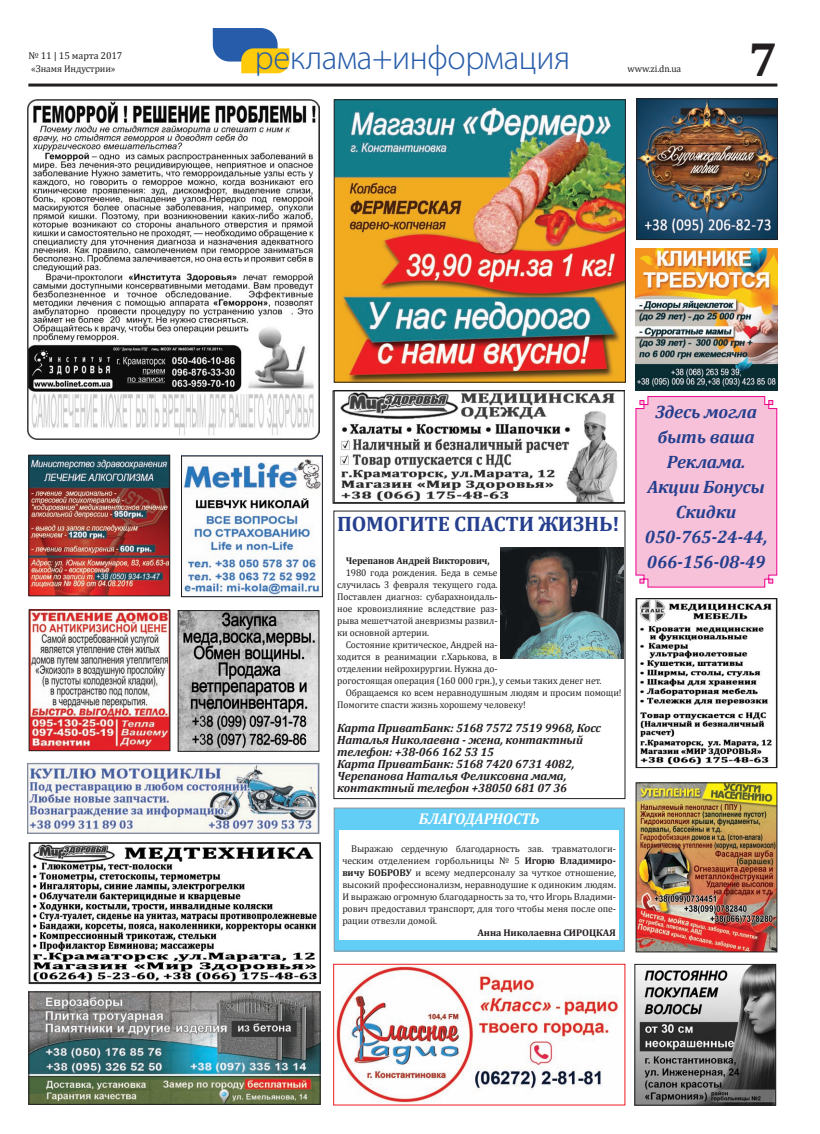
<style>
.page{position:relative;width:820px;height:1134px;background:#fff}
.page>*{position:absolute;margin:0;border:0;box-sizing:border-box;transform-origin:0 0}
.t1{font:700 48.3px "Cambria";color:#231f20}
.t2{font:300 34.2px "Myriad Pro";letter-spacing:-.01em;color:#275caa}
.t3{font:700 21px "Cambria";letter-spacing:-.01em;color:#253f8e}
.t4{font:italic 700 18px/25px "Cambria";letter-spacing:-.01em;color:#253f8e;text-align:center}
.t5{font:italic 700 15.7px "Cambria";letter-spacing:-.01em;color:#fff}
.t6{font:italic 700 12px/12px "Cambria";letter-spacing:-.01em;color:#231f20}
.t7{font:10px "Cambria";letter-spacing:-.01em;color:#231f20}
.t8{font:9.8px "Cambria";letter-spacing:-.01em;color:#231f20}
.t9{font:700 9.8px "Cambria";letter-spacing:-.01em;color:#231f20}
.s1{font-weight:700}
</style>
<div class="page">
<hr style="left:28px;top:84px;width:749px;height:3px;background:#231f20">
<img style="left:30px;top:993px;width:288px;height:110px">
<div style="left:28px;top:991px;width:292px;height:114px;border:1px solid #231f20"></div>
<img style="left:29px;top:765px;width:288px;height:67px">
<div style="left:27px;top:763px;width:292px;height:71px;border:1px solid #939598"></div>
<img style="left:638px;top:100px;width:137px;height:138px">
<div style="left:636px;top:98px;width:141px;height:142px;border:1px solid #231f20"></div>
<img style="left:334px;top:392px;width:284px;height:110px">
<div style="left:332px;top:390px;width:292px;height:114px;border:1px solid #231f20"></div>
<img style="left:30px;top:457px;width:138px;height:137px">
<div style="left:28px;top:455px;width:142px;height:141px;border:1px solid #231f20"></div>
<img style="left:32px;top:844px;width:285px;height:138px">
<div style="left:29px;top:842px;width:292px;height:142px;border:1px solid #231f20"></div>
<img style="left:637px;top:600px;width:135px;height:166px">
<div style="left:635px;top:598px;width:142px;height:170px;border:1px solid #231f20"></div>
<img style="left:635px;top:248px;width:142px;height:142px">
<svg style="left:213px;top:28px;width:76px;height:45px"></svg>
<img style="left:335px;top:101px;width:288px;height:280px">
<div style="left:333px;top:99px;width:292px;height:284px;border:1px solid #231f20"></div>
<img style="left:27px;top:99px;width:292px;height:340px">
<img style="left:179px;top:612px;width:138px;height:138px">
<div style="left:177px;top:610px;width:142px;height:142px;border:1px solid #231f20"></div>
<img style="left:183px;top:457px;width:138px;height:138px">
<div style="left:181px;top:455px;width:142px;height:142px;border:1px solid #231f20"></div>
<div style="left:635px;top:396px;width:142px;height:192px;background:#f7c1d9"></div>
<img style="left:637px;top:784px;width:138px;height:166px">
<div style="left:635px;top:782px;width:142px;height:170px;border:1px solid #231f20"></div>
<div style="left:334px;top:808px;width:290px;height:143px;background:#62cdf5"></div>
<div style="left:333px;top:807px;width:291px;height:144px;border:1px solid #939598"></div>
<div style="left:339px;top:830px;width:279px;height:109px;background:#fff"></div>
<div style="left:333px;top:510px;width:292px;height:289px;border:1px solid #231f20"></div>
<img style="left:500px;top:547px;width:122px;height:112px">
<img style="left:31px;top:611px;width:137px;height:138px">
<img style="left:636px;top:966px;width:137px;height:138px">
<div style="left:634px;top:964px;width:141px;height:142px;border:1px solid #231f20"></div>
<img style="left:336px;top:966px;width:283px;height:137px">
<div style="left:333px;top:964px;width:292px;height:141px;border:1px solid #ee1d23"></div>
<p class="t7" style="left:28px;top:50px;width:95px">№ 11 | 15 марта 2017</p>
<p class="t8" style="left:31px;top:63px;width:86px">«Знамя Индустрии»</p>
<p class="t2" style="left:255px;top:38px;width:317px">реклама+информация</p>
<p class="t8" style="left:627px;top:63px;width:55px">www.zi.dn.ua</p>
<p class="t1" style="left:748px;top:25px;width:30px">7</p>
<p class="t3" style="left:337px;top:509px;width:284px">ПОМОГИТЕ СПАСТИ ЖИЗНЬ!</p>
<p class="t9" style="left:345px;top:554px;width:145px">Черепанов Андрей Викторович,</p>
<p class="t8" style="left:345px;top:567px;width:153px">1980 года рождения. Беда в семье</p>
<p class="t8" style="left:337px;top:579px;width:162px">случилась 3 февраля текущего года.</p>
<p class="t8" style="left:337px;top:591px;width:162px">Поставлен диагноз: субарахноидаль-</p>
<p class="t8" style="left:337px;top:603px;width:162px">ное кровоизлияние вследствие раз-</p>
<p class="t8" style="left:337px;top:615px;width:162px">рыва мешетчатой аневризмы развил-</p>
<p class="t8" style="left:337px;top:627px;width:93px">ки основной артерии.</p>
<p class="t8" style="left:345px;top:639px;width:153px">Состояние критическое, Андрей на-</p>
<p class="t8" style="left:337px;top:651px;width:162px">ходится в реанимации г.Харькова, в</p>
<p class="t8" style="left:337px;top:663px;width:162px">отделении нейрохирургии. Нужна до-</p>
<p class="t8" style="left:337px;top:675px;width:266px">рогостоящая операция (160 000 грн.), у семьи таких денег нет.</p>
<p class="t8" style="left:345px;top:687px;width:277px">Обращаемся ко всем неравнодушным людям и просим помощи!</p>
<p class="t8" style="left:337px;top:699px;width:190px">Помогите спасти жизнь хорошему человеку!</p>
<p class="t6" style="left:337px;top:722px;width:265px">Карта ПриватБанк: 5168 7572 7519 9968, Косс Наталья Николаевна - жена, контактный телефон: +38-066 162 53 15<br>Карта ПриватБанк: 5168 7420 6731 4082, Черепанова Наталья Феликсовна мама, контактный телефон +38050 681 07 36</p>
<p class="t5" style="left:418px;top:809px;width:122px">благодарность</p>
<p class="t8" style="left:351px;top:843px;width:266px">Выражаю сердечную благодарность зав. травматологи-</p>
<p class="t8" style="left:342px;top:855px;width:275px">ческим отделением горбольницы № 5 <span class="s1">Игорю Владимиро-</span></p>
<p class="t8" style="left:342px;top:867px;width:275px"><span class="s1">вичу Боброву</span> и всему медперсоналу за чуткое отношение,</p>
<p class="t8" style="left:342px;top:879px;width:275px">высокий профессионализм, неравнодушие к одиноким людям.</p>
<p class="t8" style="left:342px;top:891px;width:275px">И выражаю огромную благодарность за то, что Игорь Владими-</p>
<p class="t8" style="left:342px;top:903px;width:275px">рович предоставил транспорт, для того чтобы меня после опе-</p>
<p class="t8" style="left:342px;top:915px;width:96px">рации отвезли домой.</p>
<p class="t9" style="left:477px;top:926px;width:140px">Анна Николаевна сироцкая</p>
<p class="t4" style="left:644px;top:398px;width:124px">Здесь могла быть ваша<br>Реклама.<br>Акции Бонусы<br>Скидки<br>050-765-24-44,<br>066-156-08-49</p>
</div>
